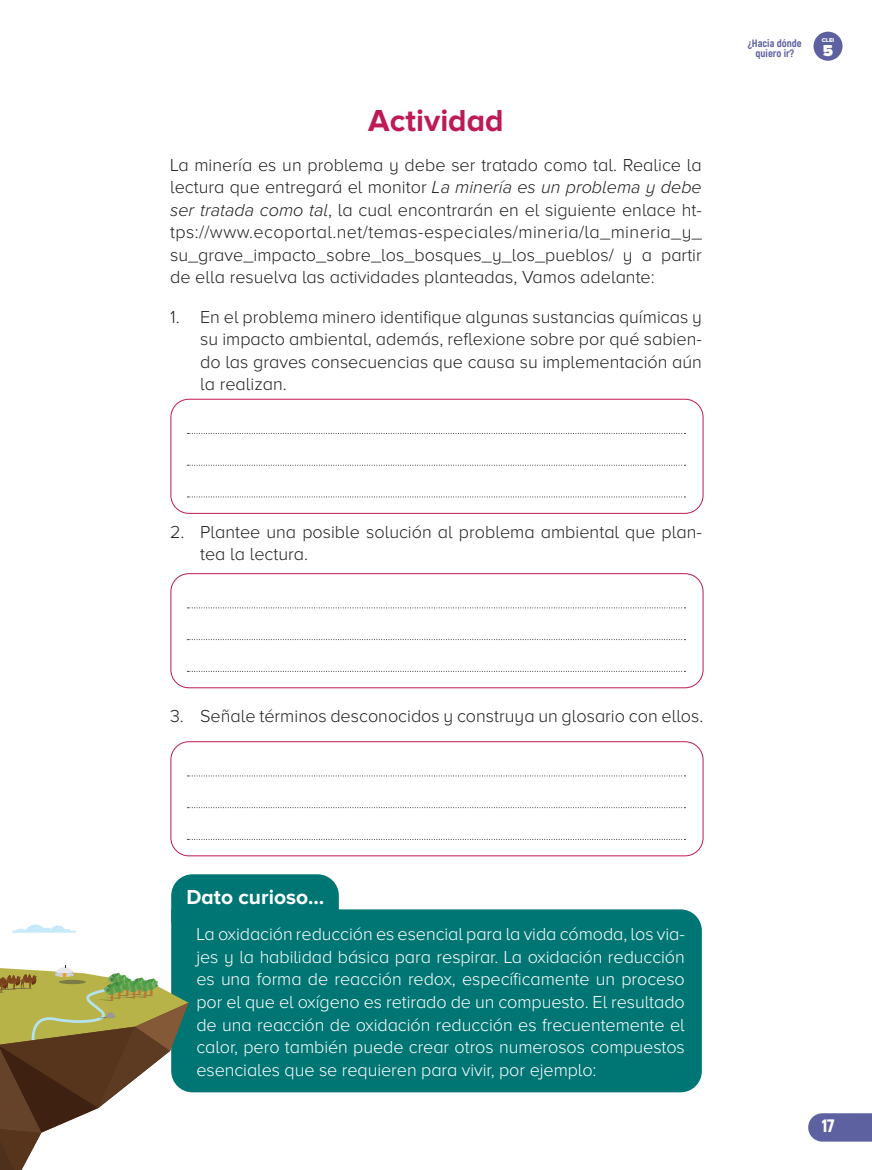
<style>
.page{position:relative;width:872px;height:1170px;background:#fff}
.page>*{position:absolute;margin:0;border:0;box-sizing:border-box;transform-origin:0 0}
.t1{font:700 31.5px "Proxima Nova A";color:#bd1a56}
.t2{font:700 21px "Proxima Nova A";color:#fff}
.t3{font:300 18px/22.5px "Proxima Nova A";color:#231f20;text-align:justify}
.t4{font:300 18px/22.5px "Proxima Nova A";letter-spacing:-.005em;color:#fff;text-align:justify}
.t5{font:900 18px "Akrobat";color:#fff}
.t6{font:900 16.5px "Proxima Nova A";color:#fff}
.t7{font:800 10.65px/9.4px "Akrobat";color:#5e619f;text-align:center}
.t8{font:5.7px "Proxima Nova A Extrabld";color:#fff;scale:1.04 1}
.s1{font-style:italic}
</style>
<div class="page">
<svg style="left:808px;top:1113px;width:64px;height:28px;background:#6769a4"></svg>
<div style="left:813px;top:32px;width:29px;height:29px;background:#5e619f;border-radius:50%"></div>
<div style="left:170px;top:399px;width:533px;height:114px;border:1px solid #bd1a56;border-radius:18px"></div>
<svg style="left:187px;top:433px;width:498px;height:1px"></svg>
<svg style="left:187px;top:465px;width:498px;height:1px"></svg>
<svg style="left:187px;top:496px;width:498px;height:1px"></svg>
<div style="left:170px;top:573px;width:533px;height:115px;border:1px solid #bd1a56;border-radius:18px"></div>
<svg style="left:187px;top:607px;width:498px;height:1px"></svg>
<svg style="left:187px;top:639px;width:498px;height:1px"></svg>
<svg style="left:187px;top:671px;width:498px;height:1px"></svg>
<div style="left:170px;top:741px;width:533px;height:115px;border:1px solid #bd1a56;border-radius:18px"></div>
<svg style="left:187px;top:775px;width:498px;height:1px"></svg>
<svg style="left:187px;top:807px;width:498px;height:1px"></svg>
<svg style="left:187px;top:839px;width:498px;height:1px"></svg>
<div style="left:171px;top:909px;width:531px;height:183px;background:#007674"></div>
<div style="left:171px;top:874px;width:168px;height:49px;background:#007674"></div>
<svg style="left:12px;top:924px;width:64px;height:8px"></svg>
<svg style="left:0;top:958px;width:189px;height:211px"></svg>
<h1 class="t1" style="left:368px;top:103px;width:137px">Actividad</h1>
<p class="t3" style="left:170px;top:153px;width:533px">La minería es un problema y debe ser tratado como tal. Realice la lectura que entregará el monitor <span class="s1">La minería es un problema y debe ser tratada como tal</span>, la cual encontrarán en el siguiente enlace ht&shy;tps://www.ecoportal.net/temas-especiales/mineria/la_mineria_y_ su_grave_impacto_sobre_los_bosques_y_los_pueblos/ y a partir de ella resuelva las actividades planteadas, Vamos adelante:</p>
<p class="t3" style="left:200px;top:305px;width:503px;text-indent:-30px">1. En el problema minero identifique algunas sustancias químicas y su impacto ambiental, además, reflexione sobre por qué sabien&shy;do las graves consecuencias que causa su implementación aún la realizan.</p>
<p class="t7" style="left:748px;top:39px;width:55px">¿Hacia dónde quiero ir?</p>
<p class="t8" style="left:821px;top:36px;width:14px">CLEI</p>
<p class="t6" style="left:823px;top:41px;width:12px">5</p>
<p class="t3" style="left:200px;top:520px;width:503px;text-indent:-30px">2. Plantee una posible solución al problema ambiental que plan&shy;tea la lectura.</p>
<p class="t3" style="left:170px;top:704px;width:535px">3. Señale términos desconocidos y construya un glosario con ellos.</p>
<p class="t2" style="left:186px;top:885px;width:139px">Dato curioso…</p>
<p class="t4" style="left:196px;top:922px;width:490px">La oxidación reducción es esencial para la vida cómoda, los via&shy;jes y la habilidad básica para respirar. La oxidación reducción es una forma de reacción redox, específicamente un proceso por el que el oxígeno es retirado de un compuesto. El resultado de una reacción de oxidación reducción es frecuentemente el calor, pero también puede crear otros numerosos compuestos esenciales que se requieren para vivir, por ejemplo:</p>
<p class="t5" style="left:821px;top:1114px;width:14px">17</p>
</div>
